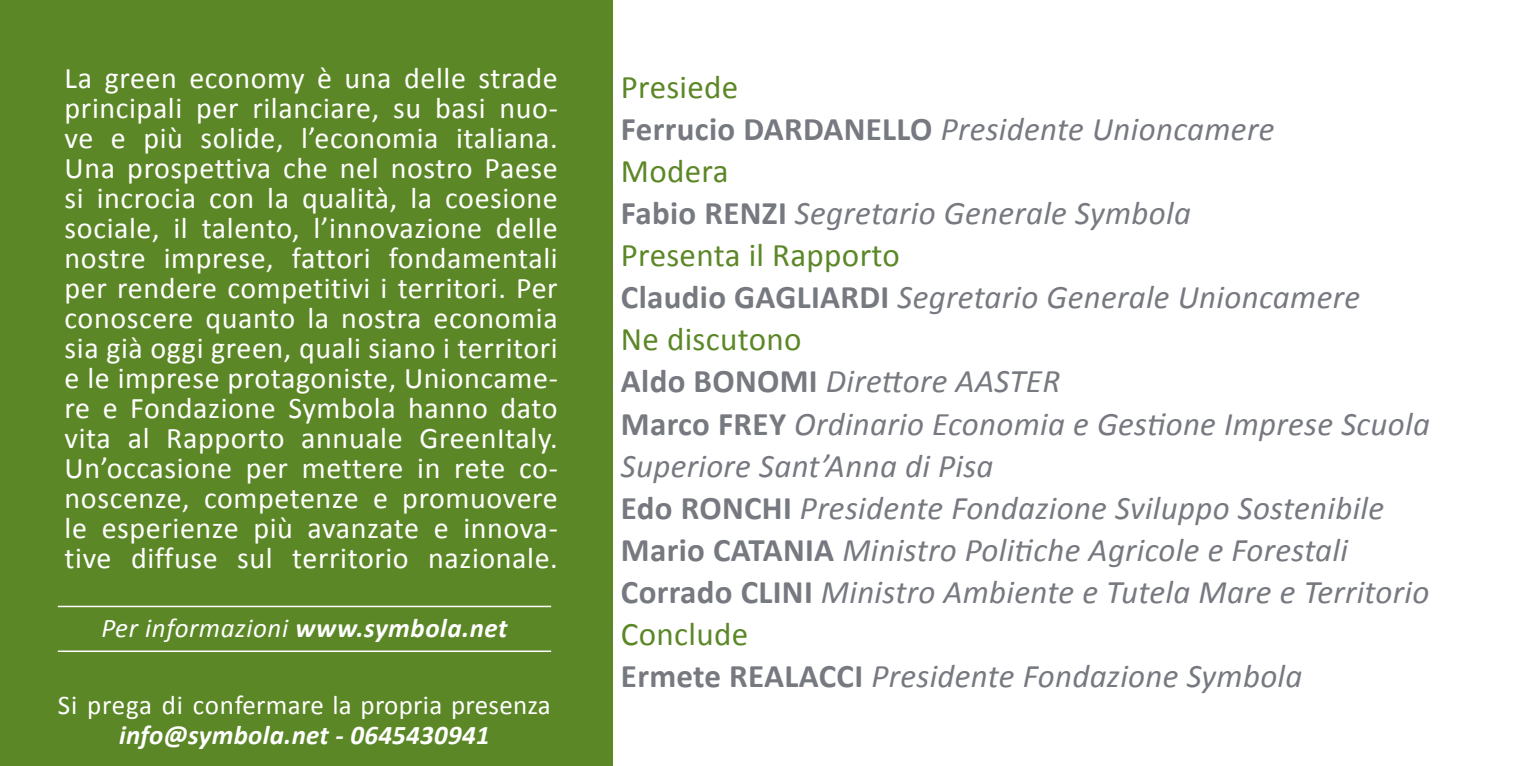
<style>
.page{position:relative;width:1531px;height:766px;background:#fff}
.page>*{position:absolute;margin:0;border:0;box-sizing:border-box;transform-origin:0 0}
.Nome_relatore{font:italic 33px/42px "Calibri";letter-spacing:.01em;color:#767980}
.Nome_relatore-2{font:33px "Calibri";letter-spacing:.01em;color:#5c8727}
.t1{font:30px/30px "Calibri";letter-spacing:.02em;color:#fff;text-align:justify}
.Nome_relatore-3{font:27px/30px "Calibri";letter-spacing:.01em;color:#fff;text-align:center}
.t2{font:italic 27px "Calibri";letter-spacing:.02em;color:#fff}
.s1{font-weight:700;font-style:normal}
.s2{font-weight:700}
.s3{font-weight:700;font-style:italic}
</style>
<div class="page">
<div style="left:0;top:0;width:612px;height:765px;background:#5c8727"></div>
<hr style="left:58px;top:605px;width:493px;height:2px;background:#fff">
<hr style="left:58px;top:650px;width:493px;height:1px;background:#fff">
<p class="t1" style="left:65px;top:63px;width:495px">La green economy è una delle strade principali per rilanciare, su basi nuo&shy;ve e più solide, l’economia italiana.<br>Una prospettiva che nel nostro Paese si incrocia con la qualità, la coesione sociale, il talento, l’innovazione delle nostre imprese, fattori fondamentali per rendere competitivi i territori. Per conoscere quanto la nostra economia sia già oggi green, quali siano i territori e le imprese protagoniste, Unioncame&shy;re e Fondazione Symbola hanno dato vita al Rapporto annuale GreenItaly.<br>Un’occasione per mettere in rete co&shy;noscenze, competenze e promuovere le esperienze più avanzate e innova&shy;tive diffuse sul territorio nazionale.</p>
<p class="Nome_relatore-2" style="left:621px;top:66px;width:119px">Presiede</p>
<p class="Nome_relatore" style="left:621px;top:107px;width:655px"><span class="s1">Ferrucio DARDANELLO</span> Presidente Unioncamere</p>
<p class="Nome_relatore-2" style="left:621px;top:150px;width:109px">Modera</p>
<p class="Nome_relatore" style="left:621px;top:191px;width:571px"><span class="s1">Fabio RENZI</span> Segretario Generale Symbola</p>
<p class="Nome_relatore-2" style="left:621px;top:234px;width:281px">Presenta il Rapporto</p>
<p class="Nome_relatore" style="left:621px;top:275px;width:741px"><span class="s1">Claudio GAGLIARDI</span> Segretario Generale Unioncamere</p>
<p class="Nome_relatore-2" style="left:621px;top:318px;width:182px">Ne discutono</p>
<p class="Nome_relatore" style="left:621px;top:359px;width:441px"><span class="s1">Aldo BONOMI</span> Direttore AASTER</p>
<p class="Nome_relatore" style="left:621px;top:401px;width:811px"><span class="s1">Marco FREY</span> Ordinario Economia e Gestione Imprese Scuola<br>Superiore Sant’Anna di Pisa</p>
<p class="Nome_relatore" style="left:621px;top:485px;width:765px"><span class="s1">Edo RONCHI</span> Presidente Fondazione Sviluppo Sostenibile</p>
<p class="Nome_relatore" style="left:621px;top:527px;width:729px"><span class="s1">Mario CATANIA</span> Ministro Politiche Agricole e Forestali</p>
<p class="Nome_relatore" style="left:621px;top:569px;width:810px"><span class="s1">Corrado CLINI</span> Ministro Ambiente e Tutela Mare e Territorio</p>
<p class="Nome_relatore-2" style="left:621px;top:612px;width:129px">Conclude</p>
<p class="Nome_relatore" style="left:621px;top:653px;width:683px"><span class="s1">Ermete REALACCI</span> Presidente Fondazione Symbola</p>
<p class="t2" style="left:101px;top:609px;width:408px">Per informazioni <span class="s2">www.symbola.net</span></p>
<p class="Nome_relatore-3" style="left:58px;top:689px;width:494px">Si prega di confermare la propria presenza <span class="s3">info@symbola.net - 0645430941</span></p>
</div>
